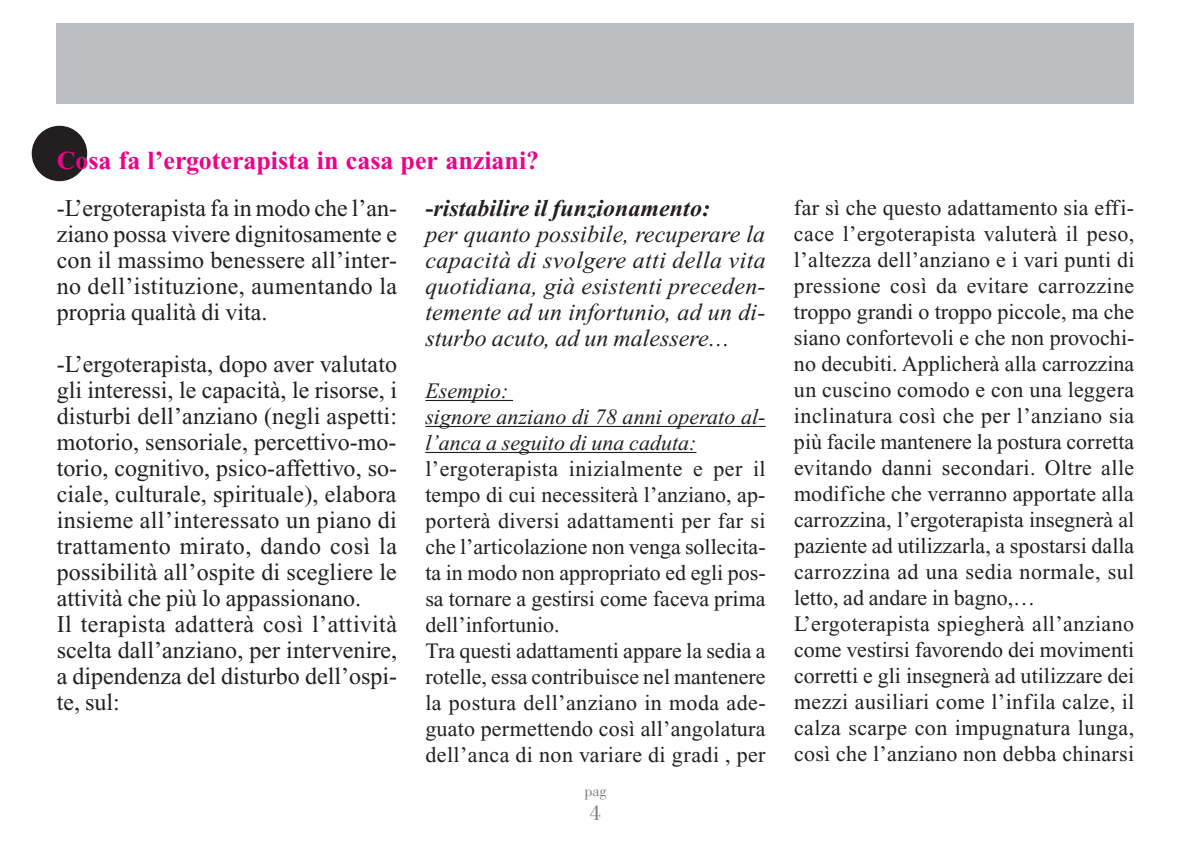
<style>
.page{position:relative;width:1191px;height:842px;background:#fff}
.page>*{position:absolute;margin:0;border:0;box-sizing:border-box;transform-origin:0 0}
.t1{font:700 26px "Times New Roman";color:#ed028c}
.t2{font:24px/26px "Times New Roman";letter-spacing:.005em;color:#231f20;text-align:justify}
.t3{font:italic 24px/26px "Times New Roman";letter-spacing:.01em;color:#231f20}
.t4{font:22px/26px "Times New Roman";letter-spacing:.005em;color:#231f20}
.t5{font:italic 22px/26px "Times New Roman";color:#231f20}
.t6{font:22px "Bodoni";color:#808285}
.t7{font:16px "Bodoni";color:#808285}
.s1{font-weight:700;font-style:normal}
.s2{font-weight:700}
</style>
<div class="page">
<div style="left:57px;top:24px;width:1077px;height:80px;background:#bcbdc0"></div>
<div style="left:32px;top:126px;width:55px;height:55px;background:#231f20;border-radius:50%"></div>
<hr style="left:425px;top:400px;width:88px;height:1px;background:#231f20">
<hr style="left:425px;top:426px;width:57px;height:1px;background:#231f20">
<hr style="left:481px;top:426px;width:227px;height:1px;background:#231f20">
<hr style="left:707px;top:426px;width:51px;height:1px;background:#231f20">
<hr style="left:425px;top:452px;width:95px;height:1px;background:#231f20">
<hr style="left:520px;top:452px;width:176px;height:1px;background:#231f20">
<p class="t1" style="left:57px;top:152px;width:484px">Cosa fa l’ergoterapista in casa per anziani?</p>
<p class="t2" style="left:57px;top:197px;width:342px">-L’ergoterapista fa in modo che l’an&shy;ziano possa vivere dignitosamente e con il massimo benessere all’inter&shy;no dell’istituzione, aumentando la propria qualità di vita.</p>
<p class="t2" style="left:57px;top:353px;width:342px;text-align:left">-L’ergoterapista, dopo aver valutato gli interessi, le capacità, le risorse, i disturbi dell’anziano (negli aspetti: motorio, sensoriale, percettivo-mo&shy;torio, cognitivo, psico-affettivo, so&shy;ciale, culturale, spirituale), elabora insieme all’interessato un piano di trattamento mirato, dando così la possibilità all’ospite di scegliere le attività che più lo appassionano.<br>Il terapista adatterà così l’attività scelta dall’anziano, per intervenire, a dipendenza del disturbo dell’ospi&shy;te, sul:</p>
<p class="t3" style="left:425px;top:197px;width:342px"><span class="s1">-</span><span class="s2">ristabilire il funzionamento:<br></span>per quanto possibile, recuperare la capacità di svolgere atti della vita quotidiana, già esistenti preceden&shy;temente ad un infortunio, ad un di&shy;sturbo acuto, ad un malessere…</p>
<p class="t5" style="left:425px;top:380px;width:342px">Esempio:<br>signore anziano di 78 anni operato al&shy;l’anca a seguito di una caduta:</p>
<p class="t4" style="left:425px;top:458px;width:342px">l’ergoterapista inizialmente e per il tempo di cui necessiterà l’anziano, ap&shy;porterà diversi adattamenti per far si che l’articolazione non venga sollecita&shy;ta in modo non appropriato ed egli pos&shy;sa tornare a gestirsi come faceva prima dell’infortunio.<br>Tra questi adattamenti appare la sedia a rotelle, essa contribuisce nel mantenere la postura dell’anziano in moda ade&shy;guato permettendo così all’angolatura dell’anca di non variare di gradi , per</p>
<p class="t7" style="left:584px;top:785px;width:24px">pag</p>
<p class="t6" style="left:590px;top:805px;width:12px">4</p>
<p class="t4" style="left:794px;top:197px;width:342px">far sì che questo adattamento sia effi&shy;cace l’ergoterapista valuterà il peso, l’altezza dell’anziano e i vari punti di pressione così da evitare carrozzine troppo grandi o troppo piccole, ma che siano confortevoli e che non provochi&shy;no decubiti. Applicherà alla carrozzina un cuscino comodo e con una leggera inclinatura così che per l’anziano sia più facile mantenere la postura corretta evitando danni secondari. Oltre alle modifiche che verranno apportate alla carrozzina, l’ergoterapista insegnerà al paziente ad utilizzarla, a spostarsi dalla carrozzina ad una sedia normale, sul letto, ad andare in bagno,… L’ergoterapista spiegherà all’anziano come vestirsi favorendo dei movimenti corretti e gli insegnerà ad utilizzare dei mezzi ausiliari come l’infila calze, il calza scarpe con impugnatura lunga, così che l’anziano non debba chinarsi</p>
</div>
